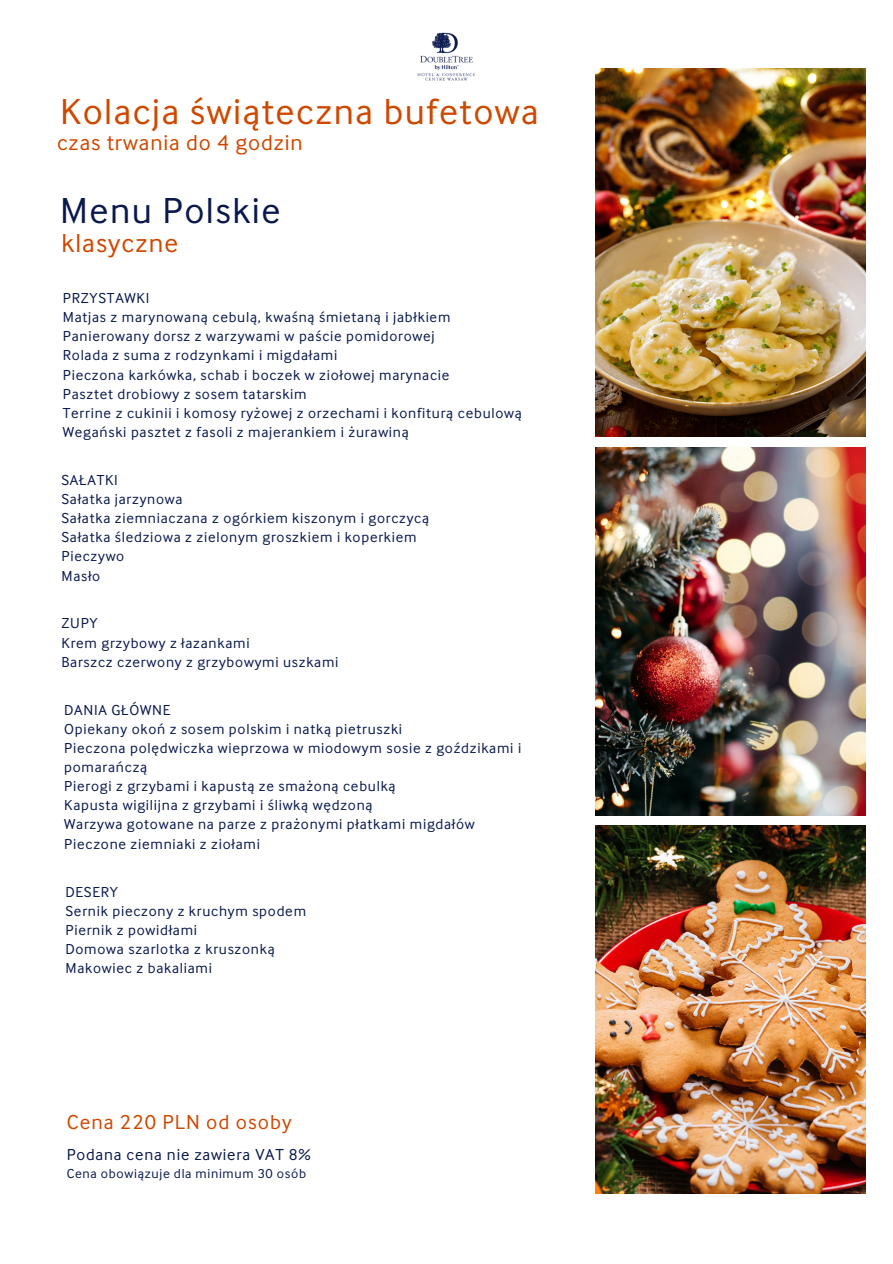
<style>
.page{position:relative;width:893px;height:1264px;background:#fff}
.page>*{position:absolute;margin:0;border:0;box-sizing:border-box;transform-origin:0 0}
.t1{font:37.5px "Inter Face Corp";letter-spacing:.04em;color:#cf4800}
.t2{font:37.5px "Inter Face Corp";letter-spacing:.04em;color:#09194e}
.t3{font:27px "Inter Face Corp";letter-spacing:.04em;color:#cf4800}
.t4{font:22.5px "Inter Face Corp";letter-spacing:.04em;color:#cf4800}
.t5{font:21px "Inter Face Corp";letter-spacing:.05em;color:#cf4800}
.t6{font:16.5px "Inter Face Corp";letter-spacing:.05em;color:#09194e}
.t7{font:15px/19px "Inter Face Corp";letter-spacing:.05em;color:#09194e}
.t8{font:13.5px "Inter Face Corp";letter-spacing:.05em;color:#09194e}
</style>
<div class="page">
<img style="left:595px;top:69px;width:270px;height:367px">
<img style="left:595px;top:448px;width:270px;height:367px">
<img style="left:595px;top:825px;width:270px;height:368px">
<img style="left:417px;top:32px;width:59px;height:49px">
<p class="t1" style="left:60px;top:89px;width:480px">Kolacja świąteczna bufetowa</p>
<p class="t4" style="left:57px;top:129px;width:247px">czas trwania do 4 godzin</p>
<p class="t2" style="left:60px;top:187px;width:222px">Menu Polskie</p>
<p class="t3" style="left:61px;top:226px;width:118px">klasyczne</p>
<p class="t7" style="left:63px;top:288px;width:88px">PRZYSTAWKI</p>
<p class="t7" style="left:63px;top:307px;width:389px">Matjas z marynowaną cebulą, kwaśną śmietaną i jabłkiem</p>
<p class="t7" style="left:63px;top:326px;width:373px">Panierowany dorsz z warzywami w paście pomidorowej</p>
<p class="t7" style="left:63px;top:345px;width:276px">Rolada z suma z rodzynkami i migdałami</p>
<p class="t7" style="left:63px;top:364px;width:388px">Pieczona karkówka, schab i boczek w ziołowej marynacie</p>
<p class="t7" style="left:63px;top:383px;width:245px">Pasztet drobiowy z sosem tatarskim</p>
<p class="t7" style="left:63px;top:403px;width:460px">Terrine z cukinii i komosy ryżowej z orzechami i konfiturą cebulową</p>
<p class="t7" style="left:63px;top:422px;width:347px">Wegański pasztet z fasoli z majerankiem i żurawiną</p>
<p class="t7" style="left:61px;top:470px;width:58px">SAŁATKI</p>
<p class="t7" style="left:61px;top:489px;width:123px">Sałatka jarzynowa</p>
<p class="t7" style="left:61px;top:508px;width:369px">Sałatka ziemniaczana z ogórkiem kiszonym i gorczycą</p>
<p class="t7" style="left:61px;top:527px;width:356px">Sałatka śledziowa z zielonym groszkiem i koperkiem</p>
<p class="t7" style="left:61px;top:546px;width:64px">Pieczywo</p>
<p class="t7" style="left:61px;top:565px;width:40px">Masło</p>
<p class="t7" style="left:61px;top:613px;width:38px">ZUPY</p>
<p class="t7" style="left:61px;top:632px;width:189px">Krem grzybowy z łazankami</p>
<p class="t7" style="left:61px;top:651px;width:278px">Barszcz czerwony z grzybowymi uszkami</p>
<p class="t7" style="left:64px;top:699px;width:108px">DANIA GŁÓWNE</p>
<p class="t7" style="left:64px;top:718px;width:339px">Opiekany okoń z sosem polskim i natką pietruszki</p>
<p class="t7" style="left:64px;top:738px;width:458px">Pieczona polędwiczka wieprzowa w miodowym sosie z goździkami i pomarańczą</p>
<p class="t7" style="left:64px;top:776px;width:333px">Pierogi z grzybami i kapustą ze smażoną cebulką</p>
<p class="t7" style="left:64px;top:795px;width:310px">Kapusta wigilijna z grzybami i śliwką wędzoną</p>
<p class="t7" style="left:64px;top:814px;width:412px">Warzywa gotowane na parze z prażonymi płatkami migdałów</p>
<p class="t7" style="left:64px;top:833px;width:197px">Pieczone ziemniaki z ziołami</p>
<p class="t7" style="left:65px;top:881px;width:54px">DESERY</p>
<p class="t7" style="left:65px;top:900px;width:242px">Sernik pieczony z kruchym spodem</p>
<p class="t7" style="left:65px;top:919px;width:133px">Piernik z powidłami</p>
<p class="t7" style="left:65px;top:938px;width:211px">Domowa szarlotka z kruszonką</p>
<p class="t7" style="left:65px;top:957px;width:148px">Makowiec z bakaliami</p>
<p class="t5" style="left:67px;top:1108px;width:226px">Cena 220 PLN od osoby</p>
<p class="t6" style="left:67px;top:1144px;width:245px">Podana cena nie zawiera VAT 8%</p>
<p class="t8" style="left:67px;top:1164px;width:241px">Cena obowiązuje dla minimum 30 osób</p>
</div>
